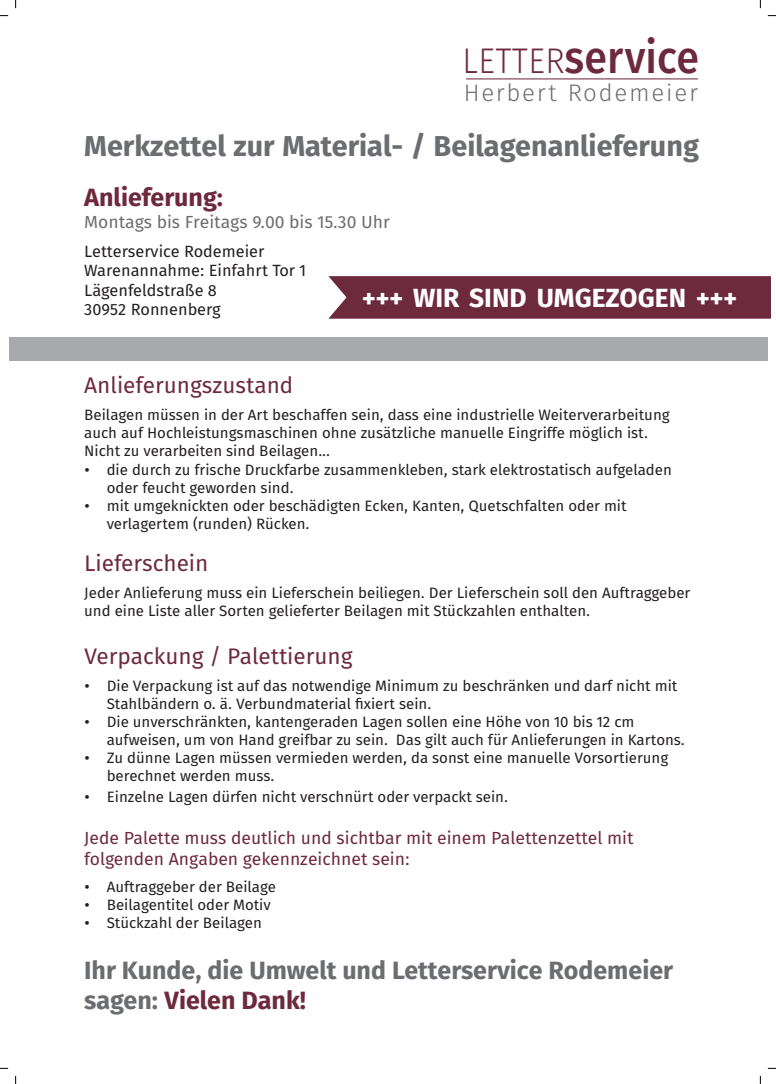
<style>
.page{position:relative;width:776px;height:1084px;background:#fff}
.page>*{position:absolute;margin:0;border:0;box-sizing:border-box;transform-origin:0 0}
.t1{font:45.25px "Fira Sans OT Medium";color:#6e2a3d;scale:.91 1}
.t2{font:700 28.75px "Fira Sans OT";color:#6c6d70}
.t3{font:700 26.25px "Fira Sans OT";color:#fff}
.t4{font:700 25px/30px "Fira Sans OT";color:#6c6d70}
.t5{font:700 25px "Fira Sans OT";color:#6e2a3d}
.t6{font:24px "Fira Sans OT Light";letter-spacing:.075em;color:#6c6d70}
.t7{font:22.5px "Fira Sans OT";color:#6e2a3d}
.t8{font:17.5px/21px "Fira Sans OT";color:#6e2a3d}
.t9{font:17.5px "Fira Sans OT";color:#6c6d70}
.t10{font:16.25px/19.5px "Fira Sans OT";color:#231f20}
.t11{font:15px/18px "Fira Sans OT";color:#231f20}
.s1{font-family:"Fira Sans OT Light";font-size:35.62px}
.s2{color:#6e2a3d}
</style>
<div class="page">
<div style="left:9px;top:337px;width:758px;height:24px;background:#a8a9ad"></div>
<hr style="left:466px;top:78px;width:231px;height:1px;background:#6e2a3d">
<svg style="left:328px;top:276px;width:442px;height:43px;background:#723043"></svg>
<svg style="left:0;top:1067px;width:8px;height:2px"></svg>
<svg style="left:767px;top:1067px;width:8px;height:2px"></svg>
<svg style="left:759px;top:0;width:2px;height:8px"></svg>
<svg style="left:759px;top:1075px;width:2px;height:9px"></svg>
<h1 class="t1" style="left:462px;top:26px;width:261px"><span class="s1">LETTER</span>service</h1>
<h3 class="t6" style="left:463px;top:76px;width:235px">Herbert Rodemeier</h3>
<h2 class="t2" style="left:84px;top:125px;width:616px">Merkzettel zur Material- / Beilagenanlieferung</h2>
<h3 class="t5" style="left:84px;top:179px;width:140px">Anlieferung:</h3>
<p class="t9" style="left:84px;top:210px;width:307px">Montags bis Freitags 9.00 bis 15.30 Uhr</p>
<p class="t10" style="left:84px;top:242px;width:223px">Letterservice Rodemeier<br>Warenannahme: Einfahrt Tor 1<br>Lägenfeldstraße 8<br>30952 Ronnenberg</p>
<h3 class="t3" style="left:362px;top:280px;width:376px">+++ WIR SIND UMGEZOGEN +++</h3>
<h3 class="t7" style="left:84px;top:370px;width:210px">Anlieferungszustand</h3>
<p class="t11" style="left:84px;top:407px;width:587px">Beilagen müssen in der Art beschaffen sein, dass eine industrielle Weiterverarbeitung auch auf Hochleistungsmaschinen ohne zusätzliche manuelle Eingriffe möglich ist.<br>Nicht zu verarbeiten sind Beilagen...</p>
<p class="t11" style="left:107px;top:461px;width:566px;text-indent:-22px">• die durch zu frische Druckfarbe zusammenkleben, stark elektrostatisch aufgeladen oder feucht geworden sind.</p>
<p class="t11" style="left:107px;top:497px;width:521px;text-indent:-22px">• mit umgeknickten oder beschädigten Ecken, Kanten, Quetschfalten oder mit verlagertem (runden) Rücken.</p>
<h3 class="t7" style="left:84px;top:547px;width:126px">Lieferschein</h3>
<p class="t11" style="left:84px;top:584px;width:607px">Jeder Anlieferung muss ein Lieferschein beiliegen. Der Lieferschein soll den Auftraggeber und eine Liste aller Sorten gelieferter Beilagen mit Stückzahlen enthalten.</p>
<h3 class="t7" style="left:84px;top:640px;width:270px">Verpackung / Palettierung</h3>
<p class="t11" style="left:107px;top:677px;width:572px;text-indent:-22px">• Die Verpackung ist auf das notwendige Minimum zu beschränken und darf nicht mit<br>Stahlbändern o. ä. Verbundmaterial fixiert sein.</p>
<p class="t11" style="left:107px;top:713px;width:579px;text-indent:-22px">• Die unverschränkten, kantengeraden Lagen sollen eine Höhe von 10 bis 12 cm aufweisen, um von Hand greifbar zu sein. Das gilt auch für Anlieferungen in Kartons.</p>
<p class="t11" style="left:107px;top:749px;width:563px;text-indent:-22px">• Zu dünne Lagen müssen vermieden werden, da sonst eine manuelle Vorsortierung berechnet werden muss.</p>
<p class="t11" style="left:84px;top:788px;width:425px">• Einzelne Lagen dürfen nicht verschnürt oder verpackt sein.</p>
<p class="t8" style="left:84px;top:828px;width:550px">Jede Palette muss deutlich und sichtbar mit einem Palettenzettel mit folgenden Angaben gekennzeichnet sein:</p>
<p class="t11" style="left:84px;top:878px;width:193px">• Auftraggeber der Beilage</p>
<p class="t11" style="left:84px;top:896px;width:188px">• Beilagentitel oder Motiv</p>
<p class="t11" style="left:84px;top:914px;width:179px">• Stückzahl der Beilagen</p>
<h3 class="t4" style="left:84px;top:956px;width:590px">Ihr Kunde, die Umwelt und Letterservice Rodemeier sagen: <span class="s2">Vielen Dank!</span></h3>
</div>
